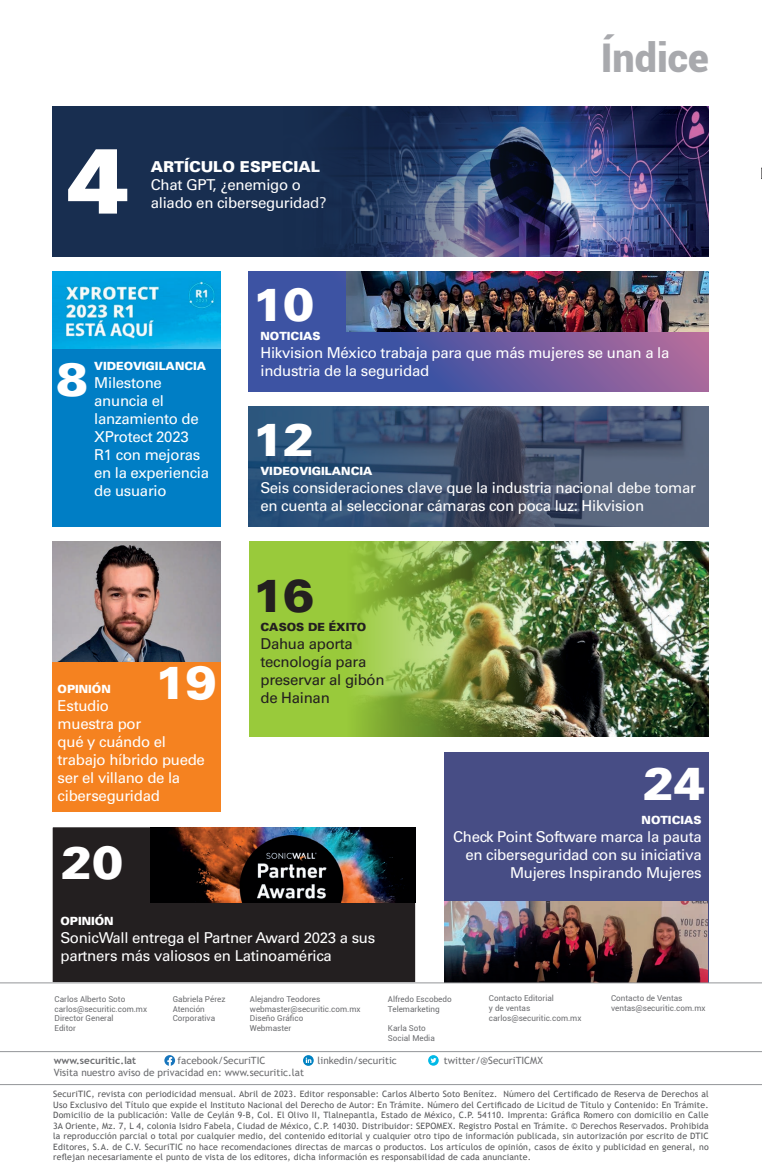
<style>
.page{position:relative;width:762px;height:1170px;background:#fff}
.page>*{position:absolute;margin:0;border:0;box-sizing:border-box;transform-origin:0 0}
.t1{font:900 92.75px "Univers";color:#fff}
.t2{font:900 46.38px "Univers";color:#fff}
.t3{font:900 46.38px "Univers";color:#231f20}
.t4{font:900 39.5px "Roboto";color:#a8a9ad}
.t5{font:15px/18px "Univers LT Std";letter-spacing:-.02em;color:#fff}
.t6{font:15px/18px "Univers LT Std";letter-spacing:-.02em;color:#231f20}
.t7{font:900 15px "Univers";color:#fff}
.t8{font:900 11.25px "Univers";color:#fff}
.t9{font:900 11.25px "Univers";color:#231f20}
.t10{font:10px "Trebuchet MS";color:#6c6d70}
.t11{font:700 10px "Trebuchet MS";color:#6c6d70}
.t12{font:8.75px/10.5px "Trebuchet MS";letter-spacing:.02em;color:#57585a;text-align:justify}
.t13{font:8.12px/9.8px "Roboto";color:#6c6d70}
</style>
<div class="page">
<div style="left:444px;top:751px;width:265px;height:231px;background:#474d85"></div>
<img style="left:444px;top:901px;width:263px;height:81px">
<img style="left:567px;top:541px;width:142px;height:195px">
<img style="left:249px;top:541px;width:318px;height:195px">
<img style="left:249px;top:406px;width:460px;height:120px">
<div style="left:52px;top:106px;width:657px;height:150px;background:#182e50"></div>
<div style="left:52px;top:271px;width:168px;height:255px;background:#007ec5"></div>
<div style="left:52px;top:541px;width:168px;height:270px;background:#f58220"></div>
<div style="left:52px;top:826px;width:364px;height:156px;background:#231f20"></div>
<div style="left:52px;top:826px;width:364px;height:156px;border:1px solid #fff"></div>
<svg style="left:249px;top:271px;width:460px;height:120px;background:#5c58a0"></svg>
<hr style="left:0;top:1084px;width:762px;height:1px;background:#939598">
<hr style="left:0;top:982px;width:762px;height:1px;background:#939598">
<hr style="left:0;top:1051px;width:762px;height:1px;background:#939598">
<svg style="left:164px;top:1055px;width:11px;height:10px"></svg>
<svg style="left:428px;top:1054px;width:11px;height:11px"></svg>
<svg style="left:430px;top:1057px;width:6px;height:5px"></svg>
<svg style="left:303px;top:1055px;width:11px;height:10px"></svg>
<svg style="left:306px;top:1057px;width:5px;height:5px"></svg>
<img style="left:337px;top:106px;width:372px;height:150px">
<img style="left:52px;top:271px;width:168px;height:77px">
<img style="left:346px;top:271px;width:363px;height:60px">
<img style="left:52px;top:541px;width:168px;height:120px">
<img style="left:150px;top:827px;width:265px;height:75px">
<h1 class="t1" style="left:67px;top:119px;width:64px">4</h1>
<h3 class="t7" style="left:151px;top:157px;width:171px">ARTÍCULO ESPECIAL</h3>
<h3 class="t5" style="left:151px;top:176px;width:177px">Chat GPT, ¿enemigo o aliado en ciberseguridad?</h3>
<h2 class="t2" style="left:252px;top:273px;width:64px">10</h2>
<h3 class="t4" style="left:601px;top:30px;width:109px">Índice</h3>
<p class="t8" style="left:94px;top:358px;width:114px">VIDEOVIGILANCIA</p>
<h3 class="t5" style="left:94px;top:373px;width:116px">Milestone anuncia el lanzamiento de<br>XProtect 2023<br>R1 con mejoras en la experiencia de usuario</h3>
<h2 class="t2" style="left:57px;top:348px;width:33px">8</h2>
<h2 class="t2" style="left:154px;top:652px;width:64px">19</h2>
<p class="t8" style="left:58px;top:681px;width:55px">OPINIÓN</p>
<h3 class="t5" style="left:58px;top:696px;width:149px">Estudio<br>muestra por<br>qué y cuándo el trabajo híbrido puede ser el villano de la ciberseguridad</h3>
<h2 class="t2" style="left:61px;top:831px;width:64px">20</h2>
<p class="t8" style="left:260px;top:328px;width:62px">NOTICIAS</p>
<h3 class="t5" style="left:260px;top:343px;width:410px">Hikvision México trabaja para que más mujeres se unan a la industria de la seguridad</h3>
<h2 class="t2" style="left:252px;top:408px;width:64px">12</h2>
<p class="t8" style="left:260px;top:463px;width:114px">VIDEOVIGILANCIA</p>
<h3 class="t5" style="left:260px;top:478px;width:437px">Seis consideraciones clave que la industria nacional debe tomar en cuenta al seleccionar cámaras con poca luz: Hikvision</h3>
<h2 class="t3" style="left:252px;top:564px;width:64px">16</h2>
<p class="t9" style="left:260px;top:619px;width:107px">CASOS DE ÉXITO</p>
<h3 class="t6" style="left:260px;top:634px;width:126px">Dahua aporta tecnología para preservar al gibón de Hainan</h3>
<h2 class="t2" style="left:643px;top:752px;width:64px">24</h2>
<p class="t8" style="left:642px;top:812px;width:62px">NOTICIAS</p>
<h3 class="t5" style="left:453px;top:827px;width:250px;text-align:right">Check Point Software marca la pauta en ciberseguridad con su iniciativa<br>Mujeres Inspirando Mujeres</h3>
<p class="t8" style="left:60px;top:913px;width:55px">OPINIÓN</p>
<h3 class="t5" style="left:60px;top:928px;width:316px">SonicWall entrega el Partner Award 2023 a sus partners más valiosos en Latinoamérica</h3>
<p class="t13" style="left:489px;top:993px;width:94px">Contacto Editorial<br>y de ventas carlos@securitic.com.mx</p>
<p class="t13" style="left:611px;top:993px;width:96px">Contacto de Ventas ventas@securitic.com.mx</p>
<p class="t13" style="left:173px;top:993px;width:54px">Gabriela Pérez<br>Atención<br>Corporativa</p>
<p class="t13" style="left:250px;top:993px;width:112px">Alejandro Teodores webmaster@securitic.com.mx<br>Diseño Gráfico<br>Webmaster</p>
<p class="t13" style="left:388px;top:993px;width:65px">Alfredo Escobedo<br>Telemarketing</p>
<p class="t13" style="left:55px;top:993px;width:94px">Carlos Alberto Soto carlos@securitic.com.mx<br>Director General<br>Editor</p>
<p class="t11" style="left:54px;top:1054px;width:84px">www.securitic.lat</p>
<p class="t10" style="left:177px;top:1054px;width:89px">facebook/SecuriTIC</p>
<p class="t10" style="left:317px;top:1054px;width:81px">linkedin/securitic</p>
<p class="t10" style="left:444px;top:1054px;width:101px">twitter/@SecuriTICMX</p>
<p class="t10" style="left:54px;top:1066px;width:252px">Visita nuestro aviso de privacidad en: www.securitic.lat</p>
<p class="t13" style="left:388px;top:1023px;width:48px">Karla Soto<br>Social Media</p>
<p class="t12" style="left:53px;top:1088px;width:657px">SecuriTIC, revista con periodicidad mensual. Abril de 2023. Editor responsable: Carlos Alberto Soto Benítez. Número del Certificado de Reserva de Derechos al Uso Exclusivo del Título que expide el Instituto Nacional del Derecho de Autor: En Trámite. Número del Certificado de Licitud de Título y Contenido: En Trámite.<br>Domicilio de la publicación: Valle de Ceylán 9-B, Col. El Olivo II, Tlalnepantla, Estado de México, C.P. 54110. Imprenta: Gráfica Romero con domicilio en Calle 3A Oriente, Mz. 7, L 4, colonia Isidro Fabela, Ciudad de México, C.P. 14030. Distribuidor: SEPOMEX. Registro Postal en Trámite. © Derechos Reservados. Prohibida la reproducción parcial o total por cualquier medio, del contenido editorial y cualquier otro tipo de información publicada, sin autorización por escrito de DTIC Editores, S.A. de C.V. SecuriTIC no hace recomendaciones directas de marcas o productos. Los artículos de opinión, casos de éxito y publicidad en general, no reflejan necesariamente el punto de vista de los editores, dicha información es responsabilidad de cada anunciante.</p>
</div>
